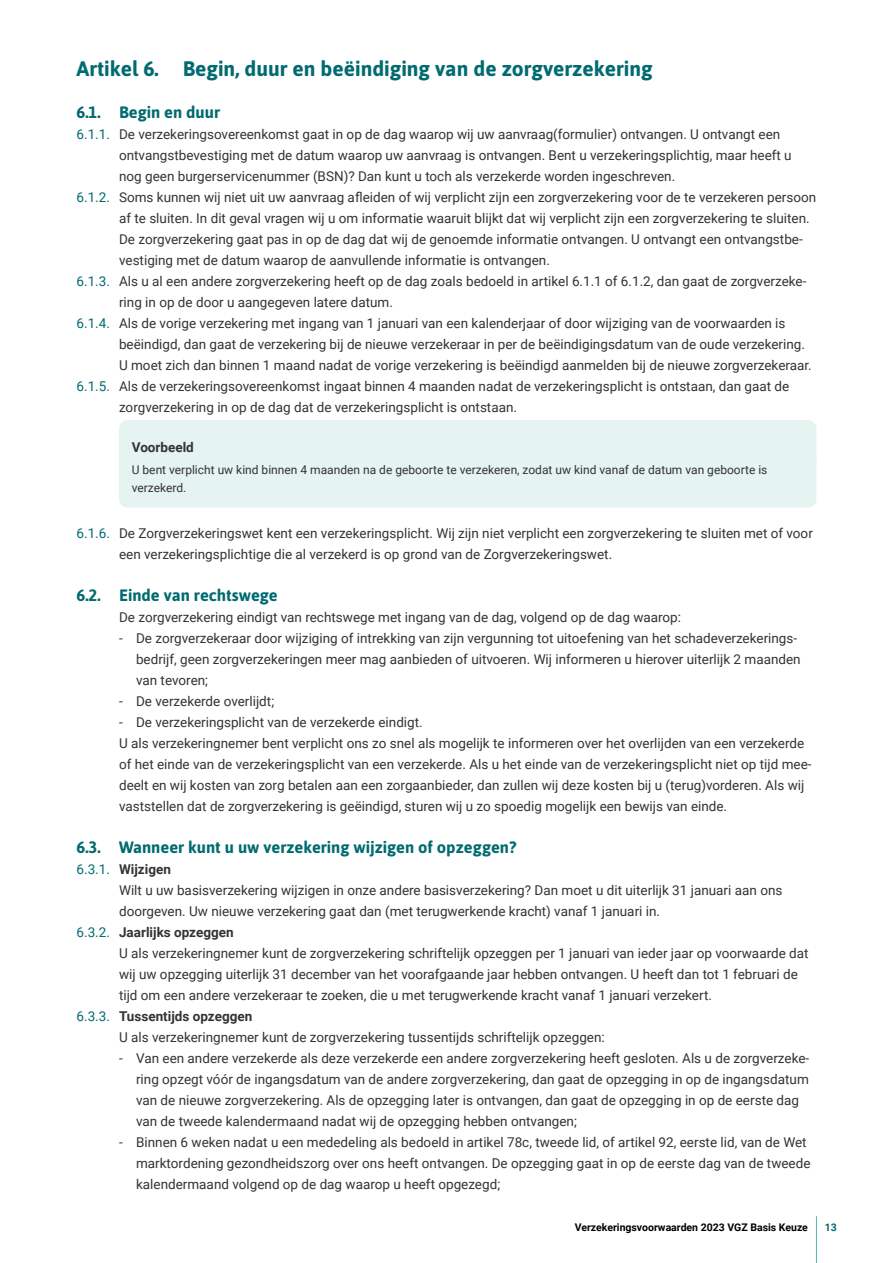
<style>
.page{position:relative;width:893px;height:1263px;background:#fff}
.page>*{position:absolute;margin:0;border:0;box-sizing:border-box;transform-origin:0 0}
.H2_kop_nummer{font:700 21px "Asap";color:#006b70}
.H3_kop_nummer{font:700 16.5px "Asap";color:#006b70}
._0_plat_inspring_10m{font:13.5px/21px "Roboto";color:#333}
.kader_boven{font:700 13.5px "Roboto";color:#333}
.kader_onder{font:12px/18px "Roboto";color:#333}
.t1{font:700 10.5px "Roboto";color:#000}
.t2{font:700 10.5px "Roboto";color:#006b70}
.s1{color:#006b70}
.s2{font-family:"Roboto Regular 2"}
.s3{font-weight:400;color:#006b70}
.s4{font-weight:700}
</style>
<div class="page">
<hr style="left:816px;top:1216px;width:1px;height:47px;background:#52bbb3">
<div style="left:119px;top:420px;width:697px;height:88px;background:#e5f3f1"></div>
<h2 class="H2_kop_nummer" style="left:77px;top:54px;width:577px">Artikel 6. Begin, duur en beëindiging van de zorgverzekering</h2>
<h3 class="H3_kop_nummer" style="left:77px;top:101px;width:145px">6.1. Begin en duur</h3>
<p class="_0_plat_inspring_10m" style="left:119px;top:123px;width:674px;text-indent:-43px"><span class="s1">6.1.1.</span> De verzekeringsovereenkomst gaat in op de dag waarop wij uw aanvraag(formulier) ontvangen. U ontvangt een ontvangstbevestiging met de datum waarop uw aanvraag is ontvangen. Bent u verzekeringsplichtig, maar heeft u nog geen burgerservicenummer (BSN)? Dan kunt u toch als verzekerde worden ingeschreven.</p>
<p class="_0_plat_inspring_10m" style="left:119px;top:186px;width:699px;text-indent:-43px"><span class="s1">6.1.2.</span> <span class="s2">Soms kunnen wij niet uit uw aanvraag afleiden of wij verplicht zijn een zorgverzekering voor de te verzekeren persoon </span>af te sluiten. In dit geval vragen wij u om informatie waaruit blijkt dat wij verplicht zijn een zorgverzekering te sluiten.<br>De zorgverzekering gaat pas in op de dag dat wij de genoemde informatie ontvangen. U ontvangt een ontvangstbe&shy;vestiging met de datum waarop de aanvullende informatie is ontvangen.</p>
<p class="_0_plat_inspring_10m" style="left:119px;top:270px;width:689px;text-indent:-43px"><span class="s1">6.1.3.</span> Als u al een andere zorgverzekering heeft op de dag zoals bedoeld in artikel 6.1.1 of 6.1.2, dan gaat de zorgverzeke&shy;ring in op de door u aangegeven latere datum.</p>
<p class="_0_plat_inspring_10m" style="left:119px;top:312px;width:694px;text-indent:-43px"><span class="s1">6.1.4.</span> Als de vorige verzekering met ingang van 1 januari van een kalenderjaar of door wijziging van de voorwaarden is beëindigd, dan gaat de verzekering bij de nieuwe verzekeraar in per de beëindigingsdatum van de oude verzekering.<br>U moet zich dan binnen 1 maand nadat de vorige verzekering is beëindigd aanmelden bij de nieuwe zorgverzekeraar.</p>
<p class="_0_plat_inspring_10m" style="left:119px;top:375px;width:672px;text-indent:-43px"><span class="s1">6.1.5.</span> Als de verzekeringsovereenkomst ingaat binnen 4 maanden nadat de verzekeringsplicht is ontstaan, dan gaat de zorgverzekering in op de dag dat de verzekeringsplicht is ontstaan.</p>
<p class="kader_boven" style="left:132px;top:437px;width:64px">Voorbeeld</p>
<p class="kader_onder" style="left:132px;top:460px;width:637px">U bent verplicht uw kind binnen 4 maanden na de geboorte te verzekeren, zodat uw kind vanaf de datum van geboorte is verzekerd.</p>
<p class="_0_plat_inspring_10m" style="left:119px;top:522px;width:695px;text-indent:-43px"><span class="s1">6.1.6.</span> De Zorgverzekeringswet kent een verzekeringsplicht. Wij zijn niet verplicht een zorgverzekering te sluiten met of voor een verzekeringsplichtige die al verzekerd is op grond van de Zorgverzekeringswet.</p>
<h3 class="H3_kop_nummer" style="left:77px;top:584px;width:203px">6.2. Einde van rechtswege</h3>
<p class="_0_plat_inspring_10m" style="left:119px;top:606px;width:564px">De zorgverzekering eindigt van rechtswege met ingang van de dag, volgend op de dag waarop:</p>
<p class="_0_plat_inspring_10m" style="left:136px;top:627px;width:666px;text-indent:-17px">- De zorgverzekeraar door wijziging of intrekking van zijn vergunning tot uitoefening van het schadeverzekerings&shy;bedrijf, geen zorgverzekeringen meer mag aanbieden of uitvoeren. Wij informeren u hierover uiterlijk 2 maanden van tevoren;</p>
<p class="_0_plat_inspring_10m" style="left:119px;top:690px;width:157px">- De verzekerde overlijdt;</p>
<p class="_0_plat_inspring_10m" style="left:119px;top:711px;width:305px">- De verzekeringsplicht van de verzekerde eindigt.</p>
<p class="_0_plat_inspring_10m" style="left:119px;top:732px;width:694px">U als verzekeringnemer bent verplicht ons zo snel als mogelijk te informeren over het overlijden van een verzekerde of het einde van de verzekeringsplicht van een verzekerde. Als u het einde van de verzekeringsplicht niet op tijd mee&shy;deelt en wij kosten van zorg betalen aan een zorgaanbieder, dan zullen wij deze kosten bij u (terug)vorderen. Als wij vaststellen dat de zorgverzekering is geëindigd, sturen wij u zo spoedig mogelijk een bewijs van einde.</p>
<h3 class="H3_kop_nummer" style="left:77px;top:836px;width:441px">6.3. Wanneer kunt u uw verzekering wijzigen of opzeggen?</h3>
<p class="kader_boven" style="left:77px;top:860px;width:96px"><span class="s3">6.3.1.</span> Wijzigen</p>
<p class="_0_plat_inspring_10m" style="left:119px;top:879px;width:665px">Wilt u uw basisverzekering wijzigen in onze andere basisverzekering? Dan moet u dit uiterlijk 31 januari aan ons doorgeven. Uw nieuwe verzekering gaat dan (met terugwerkende kracht) vanaf 1 januari in.</p>
<p class="_0_plat_inspring_10m" style="left:119px;top:921px;width:691px;text-indent:-43px"><span class="s1">6.3.2.</span> <span class="s4">Jaarlijks opzeggen<br></span>U als verzekeringnemer kunt de zorgverzekering schriftelijk opzeggen per 1 januari van ieder jaar op voorwaarde dat wij uw opzegging uiterlijk 31 december van het voorafgaande jaar hebben ontvangen. U heeft dan tot 1 februari de <span class="s2">tijd om een andere verzekeraar te zoeken, die u met terugwerkende kracht vanaf 1 januari verzekert.</span></p>
<p class="kader_boven" style="left:77px;top:1007px;width:177px"><span class="s3">6.3.3.</span> Tussentijds opzeggen</p>
<p class="_0_plat_inspring_10m" style="left:119px;top:1026px;width:487px">U als verzekeringnemer kunt de zorgverzekering tussentijds schriftelijk opzeggen:</p>
<p class="_0_plat_inspring_10m" style="left:136px;top:1047px;width:675px;text-indent:-17px">- Van een andere verzekerde als deze verzekerde een andere zorgverzekering heeft gesloten. Als u de zorgverzeke&shy;ring opzegt vóór de ingangsdatum van de andere zorgverzekering, dan gaat de opzegging in op de ingangsdatum van de nieuwe zorgverzekering. Als de opzegging later is ontvangen, dan gaat de opzegging in op de eerste dag van de tweede kalendermaand nadat wij de opzegging hebben ontvangen;</p>
<p class="_0_plat_inspring_10m" style="left:136px;top:1131px;width:676px;text-indent:-17px">- Binnen 6 weken nadat u een mededeling als bedoeld in artikel 78c, tweede lid, of artikel 92, eerste lid, van de Wet marktordening gezondheidszorg over ons heeft ontvangen. De opzegging gaat in op de eerste dag van de tweede kalendermaand volgend op de dag waarop u heeft opgezegd;</p>
<p class="t1" style="left:575px;top:1220px;width:235px">Verzekeringsvoorwaarden 2023 VGZ Basis Keuze</p>
<p class="t2" style="left:825px;top:1220px;width:14px">13</p>
</div>
